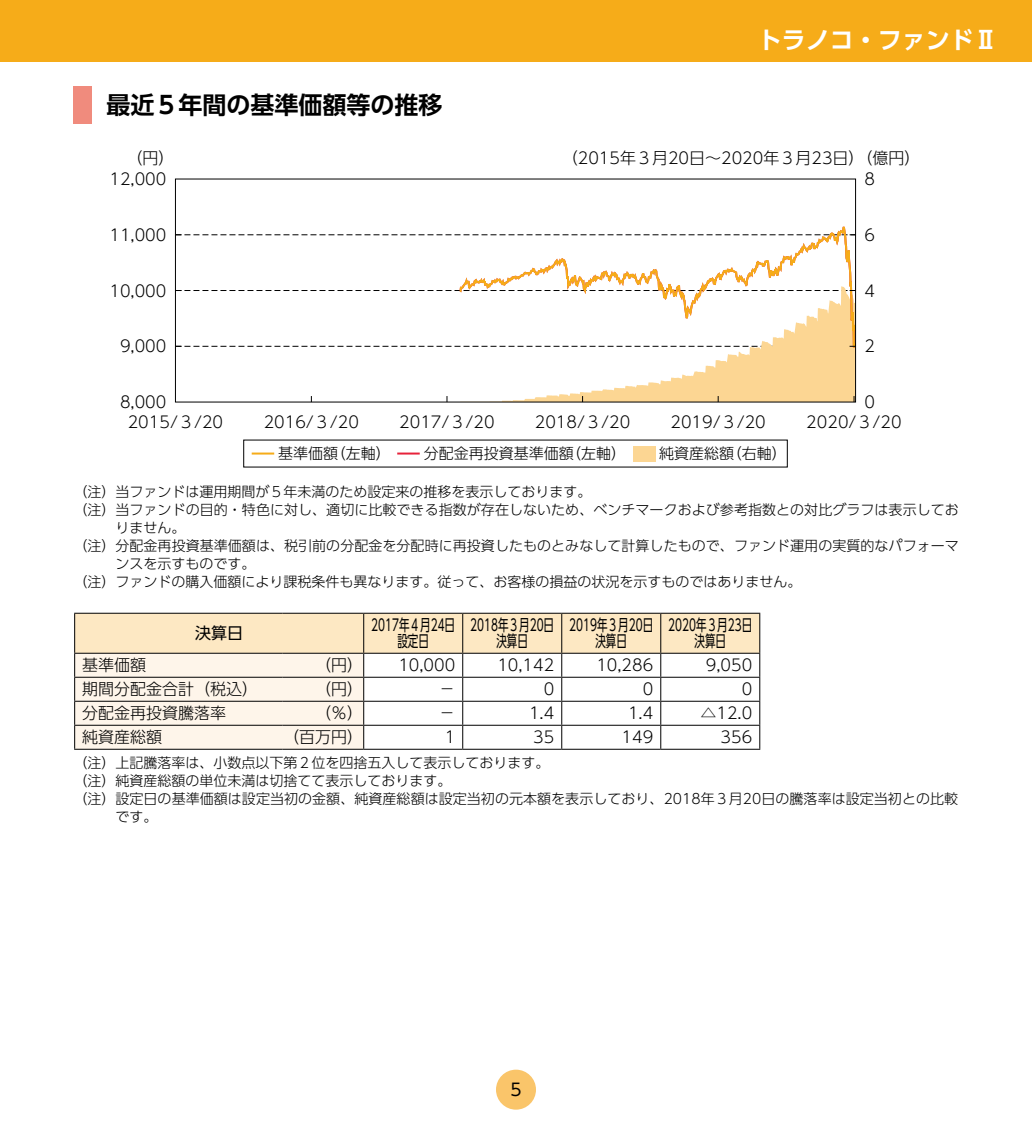
<style>
.page{position:relative;width:1032px;height:1134px;background:#fff}
.page>*{position:absolute;margin:0;border:0;box-sizing:border-box;transform-origin:0 0}
.t1{font:700 24px "UD Shin Go Pro De";color:#000}
.t2{font:700 24px "UD Shin Go Pro De";color:#fff}
.t3{font:17px "UD Shin Go Pro";color:#000}
.t4{font:300 16px "UD Shin Go Pro";color:#000}
.t5{font:16px/16px "UD Shin Go Pro";color:#000;text-align:center;scale:.66 1}
.t6{font:16px "UD Shin Go Pro";color:#000}
.t7{font:300 15px "UD Shin Go Pro";color:#000}
.t8{font:300 14px "UD Shin Go Pro";letter-spacing:.005em;color:#000}
</style>
<div class="page">
<div style="left:496px;top:1070px;width:40px;height:40px;background:#fac56a;border-radius:50%"></div>
<div style="left:0;top:0;width:1032px;height:61px;background:#f6ac19"></div>
<div style="left:73px;top:86px;width:18px;height:37px;background:#f08b7d"></div>
<svg style="left:74px;top:613px;width:686px;height:136px"></svg>
<hr style="left:74px;top:749px;width:209px;height:1px;background:#000">
<hr style="left:283px;top:749px;width:81px;height:1px;background:#000">
<hr style="left:364px;top:749px;width:99px;height:1px;background:#000">
<hr style="left:463px;top:749px;width:99px;height:1px;background:#000">
<hr style="left:562px;top:749px;width:99px;height:1px;background:#000">
<hr style="left:661px;top:749px;width:99px;height:1px;background:#000">
<svg style="left:457px;top:226px;width:397px;height:60px"></svg>
<svg style="left:175px;top:234px;width:680px;height:1px"></svg>
<svg style="left:175px;top:286px;width:680px;height:116px"></svg>
<hr style="left:252px;top:452px;width:22px;height:2px;background:#f6ac19">
<hr style="left:397px;top:452px;width:23px;height:2px;background:#e7233b">
<div style="left:633px;top:446px;width:22px;height:15px;background:#fcd693"></div>
<h1 class="t1" style="left:106px;top:85px;width:338px">最近５年間の基準価額等の推移</h1>
<h1 class="t2" style="left:758px;top:20px;width:241px">トラノコ・ファンドⅡ</h1>
<p class="t4" style="left:562px;top:145px;width:304px">（2015年３月20日～2020年３月23日）</p>
<p class="t4" style="left:126px;top:145px;width:49px">（円）</p>
<p class="t4" style="left:856px;top:145px;width:65px">（億円）</p>
<p class="t4" style="left:110px;top:166px;width:58px">12,000</p>
<p class="t4" style="left:864px;top:166px;width:12px">8</p>
<p class="t4" style="left:110px;top:222px;width:58px">11,000</p>
<p class="t4" style="left:864px;top:222px;width:12px">6</p>
<p class="t4" style="left:110px;top:278px;width:58px">10,000</p>
<p class="t4" style="left:864px;top:278px;width:12px">4</p>
<p class="t4" style="left:120px;top:333px;width:48px">9,000</p>
<p class="t4" style="left:864px;top:333px;width:12px">2</p>
<p class="t4" style="left:120px;top:389px;width:48px">8,000</p>
<p class="t4" style="left:864px;top:389px;width:12px">0</p>
<p class="t4" style="left:128px;top:409px;width:97px">2015/３/20</p>
<p class="t4" style="left:264px;top:409px;width:97px">2016/３/20</p>
<p class="t4" style="left:399px;top:409px;width:97px">2017/３/20</p>
<p class="t4" style="left:535px;top:409px;width:97px">2018/３/20</p>
<p class="t4" style="left:670px;top:409px;width:97px">2019/３/20</p>
<p class="t4" style="left:806px;top:409px;width:97px">2020/３/20</p>
<p class="t7" style="left:278px;top:441px;width:114px">基準価額（左軸）</p>
<p class="t7" style="left:424px;top:441px;width:204px">分配金再投資基準価額（左軸）</p>
<p class="t7" style="left:659px;top:441px;width:129px">純資産総額（右軸）</p>
<p class="t8" style="left:73px;top:481px;width:519px">（注）当ファンドは運用期間が５年未満のため設定来の推移を表示しております。</p>
<p class="t8" style="left:73px;top:499px;width:887px">（注）当ファンドの目的・特色に対し、適切に比較できる指数が存在しないため、ベンチマークおよび参考指数との対比グラフは表示してお</p>
<p class="t8" style="left:115px;top:517px;width:71px">りません。</p>
<p class="t8" style="left:73px;top:535px;width:887px">（注）分配金再投資基準価額は、税引前の分配金を分配時に再投資したものとみなして計算したもので、ファンド運用の実質的なパフォーマ</p>
<p class="t8" style="left:115px;top:553px;width:141px">ンスを示すものです。</p>
<p class="t8" style="left:73px;top:571px;width:729px">（注）ファンドの購入価額により課税条件も異なります。従って、お客様の損益の状況を示すものではありません。</p>
<p class="t6" style="left:195px;top:620px;width:49px">決算日</p>
<p class="t5" style="left:371px;top:617px;width:129px">2017年４月24日設定日</p>
<p class="t5" style="left:470px;top:617px;width:129px">2018年３月20日決算日</p>
<p class="t5" style="left:569px;top:617px;width:129px">2019年３月20日決算日</p>
<p class="t5" style="left:668px;top:617px;width:129px">2020年３月23日決算日</p>
<p class="t4" style="left:82px;top:652px;width:65px">基準価額</p>
<p class="t4" style="left:315px;top:652px;width:49px">（円）</p>
<p class="t4" style="left:398px;top:652px;width:58px">10,000</p>
<p class="t4" style="left:497px;top:652px;width:58px">10,142</p>
<p class="t4" style="left:596px;top:652px;width:58px">10,286</p>
<p class="t4" style="left:706px;top:652px;width:48px">9,050</p>
<p class="t4" style="left:82px;top:676px;width:178px">期間分配金合計（税込）</p>
<p class="t4" style="left:315px;top:676px;width:49px">（円）</p>
<p class="t4" style="left:439px;top:676px;width:17px">－</p>
<p class="t4" style="left:544px;top:676px;width:12px">0</p>
<p class="t4" style="left:643px;top:676px;width:12px">0</p>
<p class="t4" style="left:742px;top:676px;width:12px">0</p>
<p class="t4" style="left:82px;top:700px;width:146px">分配金再投資騰落率</p>
<p class="t4" style="left:315px;top:700px;width:49px">（％）</p>
<p class="t4" style="left:439px;top:700px;width:17px">－</p>
<p class="t4" style="left:529px;top:700px;width:27px">1.4</p>
<p class="t4" style="left:628px;top:700px;width:27px">1.4</p>
<p class="t4" style="left:700px;top:700px;width:53px">△12.0</p>
<p class="t4" style="left:82px;top:724px;width:81px">純資産総額</p>
<p class="t4" style="left:283px;top:724px;width:81px">（百万円）</p>
<p class="t4" style="left:445px;top:724px;width:12px">1</p>
<p class="t4" style="left:533px;top:724px;width:23px">35</p>
<p class="t4" style="left:622px;top:724px;width:33px">149</p>
<p class="t4" style="left:720px;top:724px;width:33px">356</p>
<p class="t8" style="left:73px;top:751px;width:477px">（注）上記騰落率は、小数点以下第２位を四捨五入して表示しております。</p>
<p class="t8" style="left:73px;top:769px;width:379px">（注）純資産総額の単位未満は切捨てて表示しております。</p>
<p class="t8" style="left:73px;top:787px;width:886px">（注）設定日の基準価額は設定当初の金額、純資産総額は設定当初の元本額を表示しており、2018年３月20日の騰落率は設定当初との比較</p>
<p class="t8" style="left:115px;top:805px;width:43px">です。</p>
<p class="t3" style="left:510px;top:1076px;width:13px">5</p>
</div>
